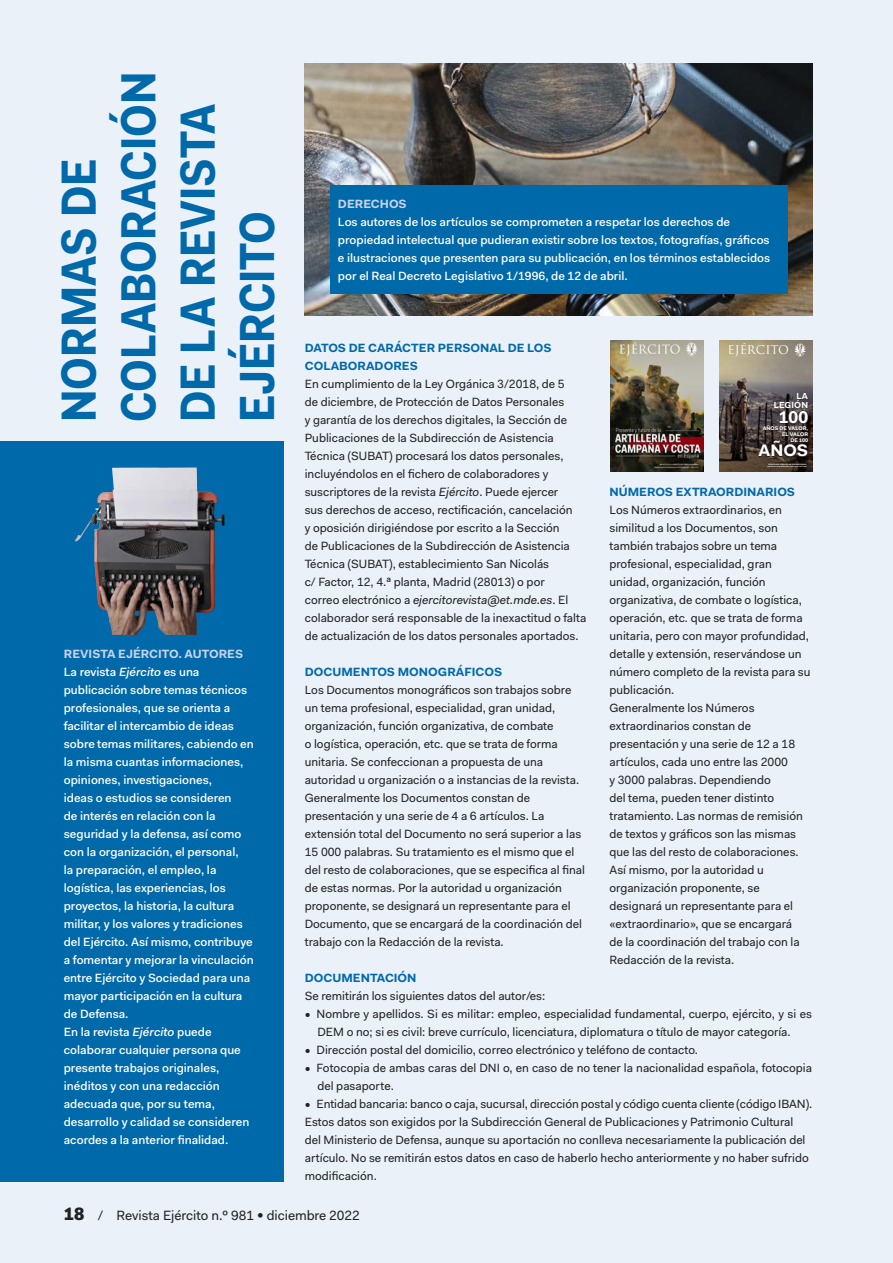
<style>
.page{position:relative;width:893px;height:1263px;background:#ebf1f9}
.page>*{position:absolute;margin:0;border:0;box-sizing:border-box;transform-origin:0 0}
.t1{font:700 49.5px/59.4px "Fakt Sm Con Pro";color:#0069aa}
.t2{font:700 17.25px "Fakt Pro";color:#fff}
.t3{font:700 16.8px "Fakt Pro";color:#fff}
.t4{font:13.5px "Fakt Pro";color:#222221}
.t5{font:12px/18px "Fakt Pro";color:#222221}
.t6{font:500 12px/18px "Fakt Pro";color:#fff}
.t7{font:700 12px/18px "Fakt Pro";color:#0069aa}
.t8{font:700 12px "Fakt Pro";color:#c8d3eb}
.t9{font:11.7px "Trajan Pro";color:#fff}
.t10{font:700 8.85px/8.7px "Fakt Pro";color:#fff;text-align:right}
.t11{font:700 5.4px/6.3px "Fakt Pro";color:#fff;text-align:right}
.t12{font:700 1.65px "Fakt Pro";color:#fff}
.s1{font-weight:700;color:#c8d3eb}
.s2{font-style:italic}
.s3{font-weight:900;font-size:18px}
</style>
<div class="page">
<div style="left:0;top:634px;width:283px;height:548px;background:#0069aa"></div>
<img style="left:305px;top:64px;width:507px;height:252px">
<div style="left:330px;top:186px;width:458px;height:108px;background:#0069aa"></div>
<svg style="left:0;top:442px;width:283px;height:193px;background:#226794"></svg>
<img style="left:104px;top:467px;width:91px;height:25px">
<img style="left:610px;top:340px;width:93px;height:131px">
<div style="left:719px;top:340px;width:94px;height:60px;background:linear-gradient(to right,#beaf80,#7f796f)"></div>
<svg style="left:794px;top:343px;width:12px;height:2px"></svg>
<svg style="left:719px;top:345px;width:94px;height:126px;background:#6e6459"></svg>
<div style="left:775px;top:393px;width:33px;height:15px;background:#222221;opacity:.8"></div>
<div style="left:763px;top:425px;width:45px;height:18px;background:#222221;opacity:.8"></div>
<svg style="left:780px;top:411px;width:28px;height:12px"></svg>
<svg style="left:759px;top:441px;width:49px;height:16px"></svg>
<h1 class="t1" style="left:49px;top:422px;width:352px;rotate:-90deg">NORMAS DE<br>COLABORACIÓN<br>DE LA REVISTA<br>EJÉRCITO</h1>
<p class="t6" style="left:64px;top:645px;width:191px"><span class="s1">REVISTA EJÉRCITO. AUTORES<br></span>La revista <span class="s2">Ejército</span> es una publicación sobre temas técnicos profesionales, que se orienta a facilitar el intercambio de ideas sobre temas militares, cabiendo en la misma cuantas informaciones, opiniones, investigaciones,<br>ideas o estudios se consideren<br>de interés en relación con la seguridad y la defensa, así como con la organización, el personal,<br>la preparación, el empleo, la logística, las experiencias, los proyectos, la historia, la cultura militar, y los valores y tradiciones del Ejército. Así mismo, contribuye a fomentar y mejorar la vinculación entre Ejército y Sociedad para una mayor participación en la cultura de Defensa.<br>En la revista <span class="s2">Ejército</span> puede colaborar cualquier persona que presente trabajos originales, inéditos y con una redacción adecuada que, por su tema, desarrollo y calidad se consideren acordes a la anterior finalidad.</p>
<p class="t8" style="left:338px;top:196px;width:70px">DERECHOS</p>
<p class="t6" style="left:338px;top:213px;width:434px">Los autores de los artículos se comprometen a respetar los derechos de propiedad intelectual que pudieran existir sobre los textos, fotografías, gráficos e ilustraciones que presenten para su publicación, en los términos establecidos por el Real Decreto Legislativo 1/1996, de 12 de abril.</p>
<p class="t7" style="left:305px;top:339px;width:248px">DATOS DE CARÁCTER PERSONAL DE LOS<br>COLABORADORES</p>
<p class="t5" style="left:305px;top:375px;width:283px">En cumplimiento de la Ley Orgánica 3/2018, de 5<br>de diciembre, de Protección de Datos Personales<br>y garantía de los derechos digitales, la Sección de Publicaciones de la Subdirección de Asistencia Técnica (SUBAT) procesará los datos personales, incluyéndolos en el fichero de colaboradores y suscriptores de la revista <span class="s2">Ejército</span>. Puede ejercer<br>sus derechos de acceso, rectificación, cancelación<br>y oposición dirigiéndose por escrito a la Sección<br>de Publicaciones de la Subdirección de Asistencia Técnica (SUBAT), establecimiento San Nicolás<br>c/ Factor, 12, 4.ª planta, Madrid (28013) o por<br>correo electrónico a <span class="s2">ejercitorevista@et.mde.es</span>. El colaborador será responsable de la inexactitud o falta de actualización de los datos personales aportados.</p>
<p class="t7" style="left:305px;top:663px;width:199px">DOCUMENTOS MONOGRÁFICOS</p>
<p class="t5" style="left:305px;top:681px;width:282px">Los Documentos monográficos son trabajos sobre un tema profesional, especialidad, gran unidad, organización, función organizativa, de combate<br>o logística, operación, etc. que se trata de forma unitaria. Se confeccionan a propuesta de una autoridad u organización o a instancias de la revista.<br>Generalmente los Documentos constan de presentación y una serie de 4 a 6 artículos. La extensión total del Documento no será superior a las 15 000 palabras. Su tratamiento es el mismo que el del resto de colaboraciones, que se especifica al final de estas normas. Por la autoridad u organización proponente, se designará un representante para el Documento, que se encargará de la coordinación del trabajo con la Redacción de la revista.</p>
<p class="t9" style="left:728px;top:343px;width:63px">EJÉRCITO</p>
<p class="t10" style="left:774px;top:392px;width:36px">LA<br>LEGIÓN</p>
<p class="t11" style="left:763px;top:424px;width:47px">AÑOS DE VALOR,<br>EL VALOR<br>DE 100</p>
<h2 class="t2" style="left:779px;top:405px;width:31px">100</h2>
<h3 class="t3" style="left:759px;top:439px;width:51px">AÑOS</h3>
<p class="t12" style="left:768px;top:463px;width:40px">REVISTA DEL EJÉRCITO DE TIERRA ESPAÑOL</p>
<p class="t7" style="left:609px;top:483px;width:187px">NÚMEROS EXTRAORDINARIOS</p>
<p class="t5" style="left:609px;top:501px;width:203px">Los Números extraordinarios, en similitud a los Documentos, son también trabajos sobre un tema profesional, especialidad, gran unidad, organización, función organizativa, de combate o logística, operación, etc. que se trata de forma unitaria, pero con mayor profundidad, detalle y extensión, reservándose un número completo de la revista para su publicación.<br>Generalmente los Números extraordinarios constan de presentación y una serie de 12 a 18 artículos, cada uno entre las 2000<br>y 3000 palabras. Dependiendo<br>del tema, pueden tener distinto tratamiento. Las normas de remisión de textos y gráficos son las mismas que las del resto de colaboraciones.<br>Así mismo, por la autoridad u organización proponente, se designará un representante para el «extraordinario», que se encargará<br>de la coordinación del trabajo con la<br>Redacción de la revista.</p>
<p class="t7" style="left:305px;top:969px;width:113px">DOCUMENTACIÓN</p>
<p class="t5" style="left:305px;top:987px;width:242px">Se remitirán los siguientes datos del autor/es:</p>
<p class="t5" style="left:317px;top:1005px;width:496px;text-indent:-13px">• Nombre y apellidos. Si es militar: empleo, especialidad fundamental, cuerpo, ejército, y si es<br>DEM o no; si es civil: breve currículo, licenciatura, diplomatura o título de mayor categoría.</p>
<p class="t5" style="left:305px;top:1041px;width:395px">• Dirección postal del domicilio, correo electrónico y teléfono de contacto.</p>
<p class="t5" style="left:317px;top:1059px;width:496px;text-indent:-13px">• Fotocopia de ambas caras del DNI o, en caso de no tener la nacionalidad española, fotocopia del pasaporte.</p>
<p class="t5" style="left:305px;top:1095px;width:509px">• Entidad bancaria: banco o caja, sucursal, dirección postal y código cuenta cliente (código IBAN).<br>Estos datos son exigidos por la Subdirección General de Publicaciones y Patrimonio Cultural del Ministerio de Defensa, aunque su aportación no conlleva necesariamente la publicación del artículo. No se remitirán estos datos en caso de haberlo hecho anteriormente y no haber sufrido modificación.</p>
<p class="t4" style="left:64px;top:1207px;width:298px"><span class="s3">18</span> / Revista Ejército n.º 981 • diciembre 2022</p>
</div>
